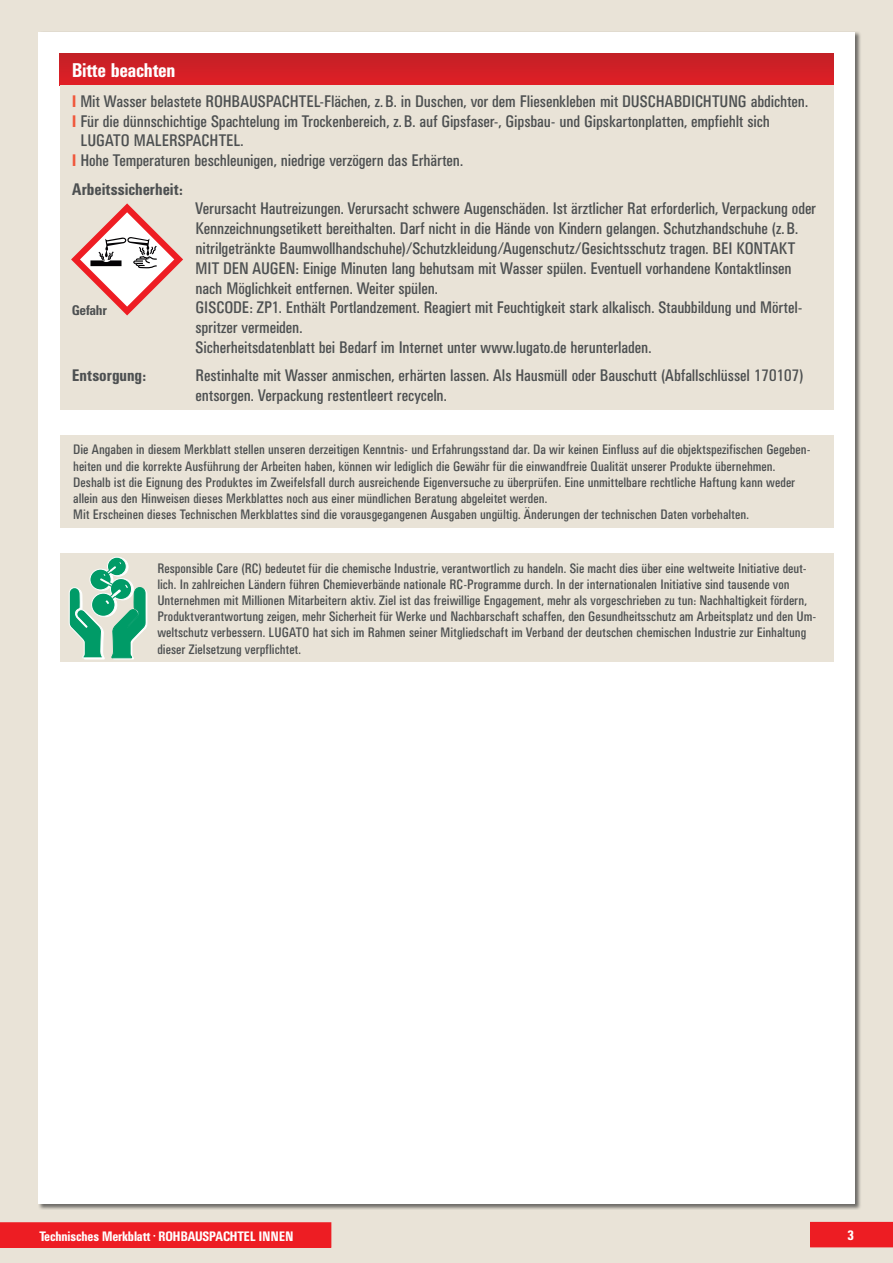
<style>
.page{position:relative;width:893px;height:1263px;background:#e9e3d7}
.page>*{position:absolute;margin:0;border:0;box-sizing:border-box;transform-origin:0 0}
.t1{font:500 condensed 19.5px "UN11";color:#fff}
.t2{font:condensed 16.5px/19.8px "UN11";color:#4d5051}
.t3{font:500 condensed 16.5px "UN11";letter-spacing:.01em;color:#4d5051}
.t4{font:condensed 13.5px/16.2px "UN11";letter-spacing:.01em;color:#4d5051}
.t5{font:500 condensed 13.5px "UN11";color:#fff}
.t6{font:700 condensed 13.5px "Univers";letter-spacing:-.025em;color:#4d5051}
.s1{font-weight:500;color:#f0573b}
</style>
<div class="page">
<div style="left:38px;top:32px;width:817px;height:1171px;background:#fff"></div>
<div style="left:810px;top:1222px;width:83px;height:25px;background:#ed1d23"></div>
<div style="left:0;top:1222px;width:331px;height:26px;background:#ed1d23"></div>
<div style="left:60px;top:53px;width:773px;height:32px;background:linear-gradient(to bottom,#c22026,#df1f26)"></div>
<div style="left:60px;top:85px;width:773px;height:325px;background:#e9e3d7"></div>
<div style="left:60px;top:435px;width:774px;height:93px;background:#e9e3d7"></div>
<div style="left:60px;top:553px;width:773px;height:109px;background:#e9e3d7"></div>
<div style="left:109px;top:558px;width:19px;height:18px;background:#fff;border-radius:50%"></div>
<div style="left:109px;top:558px;width:19px;height:18px;border:1px solid #fff;border-radius:50%"></div>
<svg style="left:107px;top:557px;width:19px;height:19px"></svg>
<div style="left:107px;top:557px;width:19px;height:19px;border:1px solid #fff;border-radius:50%"></div>
<svg style="left:69px;top:562px;width:78px;height:97px"></svg>
<svg style="left:71px;top:203px;width:112px;height:112px"></svg>
<h1 class="t1" style="left:72px;top:59px;width:104px">Bitte beachten</h1>
<p class="t2" style="left:72px;top:91px;width:737px"><span class="s1">I</span> Mit Wasser belastete ROHBAUSPACHTEL-Flächen, z.B. in Duschen, vor dem Fliesenkleben mit DUSCHABDICHTUNG abdichten.</p>
<p class="t2" style="left:72px;top:111px;width:699px"><span class="s1">I</span> Für die dünnschichtige Spachtelung im Trockenbereich, z.B. auf Gipsfaser-, Gipsbau- und Gipskartonplatten, empfiehlt sich</p>
<p class="t2" style="left:81px;top:131px;width:164px">LUGATO MALERSPACHTEL.</p>
<p class="t2" style="left:72px;top:150px;width:392px"><span class="s1">I</span> Hohe Temperaturen beschleunigen, niedrige verzögern das Erhärten.</p>
<p class="t3" style="left:72px;top:179px;width:112px">Arbeitssicherheit:</p>
<p class="t2" style="left:196px;top:199px;width:622px">Verursacht Hautreizungen. Verursacht schwere Augenschäden. Ist ärztlicher Rat erforderlich, Verpackung oder Kennzeichnungsetikett bereithalten. Darf nicht in die Hände von Kindern gelangen. Schutzhandschuhe (z.B. nitrilgetränkte Baumwollhandschuhe)/Schutzkleidung/Augenschutz/Gesichtsschutz tragen. BEI KONTAKT MIT DEN AUGEN: Einige Minuten lang behutsam mit Wasser spülen. Eventuell vorhandene Kontaktlinsen nach Möglichkeit entfernen. Weiter spülen.<br>GISCODE: ZP1. Enthält Portlandzement. Reagiert mit Feuchtigkeit stark alkalisch. Staubbildung und Mörtel&shy;spritzer vermeiden.<br>Sicherheitsdatenblatt bei Bedarf im Internet unter www.lugato.de herunterladen.</p>
<p class="t3" style="left:72px;top:366px;width:75px">Entsorgung:</p>
<p class="t2" style="left:196px;top:365px;width:609px">Restinhalte mit Wasser anmischen, erhärten lassen. Als Hausmüll oder Bauschutt (Abfallschlüssel 170107) entsorgen. Verpackung restentleert recyceln.</p>
<p class="t6" style="left:72px;top:302px;width:37px">Gefahr</p>
<p class="t4" style="left:73px;top:442px;width:739px">Die Angaben in diesem Merkblatt stellen unseren derzeitigen Kenntnis- und Erfahrungsstand dar. Da wir keinen Einfluss auf die objektspezifischen Gegeben&shy;heiten und die korrekte Ausführung der Arbeiten haben, können wir lediglich die Gewähr für die einwandfreie Qualität unserer Produkte übernehmen.<br>Deshalb ist die Eignung des Produktes im Zweifelsfall durch ausreichende Eigenversuche zu überprüfen. Eine unmittelbare rechtliche Haftung kann weder allein aus den Hinweisen dieses Merkblattes noch aus einer mündlichen Beratung abgeleitet werden.<br>Mit Erscheinen dieses Technischen Merkblattes sind die vorausgegangenen Ausgaben ungültig. Änderungen der technischen Daten vorbehalten.</p>
<p class="t4" style="left:157px;top:560px;width:660px">Responsible Care (RC) bedeutet für die chemische Industrie, verantwortlich zu handeln. Sie macht dies über eine weltweite Initiative deut&shy;lich. In zahlreichen Ländern führen Chemieverbände nationale RC-Programme durch. In der internationalen Initiative sind tausende von Unternehmen mit Millionen Mitarbeitern aktiv. Ziel ist das freiwillige Engagement, mehr als vorgeschrieben zu tun: Nachhaltigkeit fördern, Produktverantwortung zeigen, mehr Sicherheit für Werke und Nachbarschaft schaffen, den Gesundheitsschutz am Arbeitsplatz und den Um&shy;weltschutz verbessern. LUGATO hat sich im Rahmen seiner Mitgliedschaft im Verband der deutschen chemischen Industrie zur Einhaltung dieser Zielsetzung verpflichtet.</p>
<p class="t5" style="left:39px;top:1228px;width:255px">Technisches Merkblatt <sup>•</sup> ROHBAUSPACHTEL INNEN</p>
<p class="t5" style="left:847px;top:1227px;width:8px">3</p>
</div>
